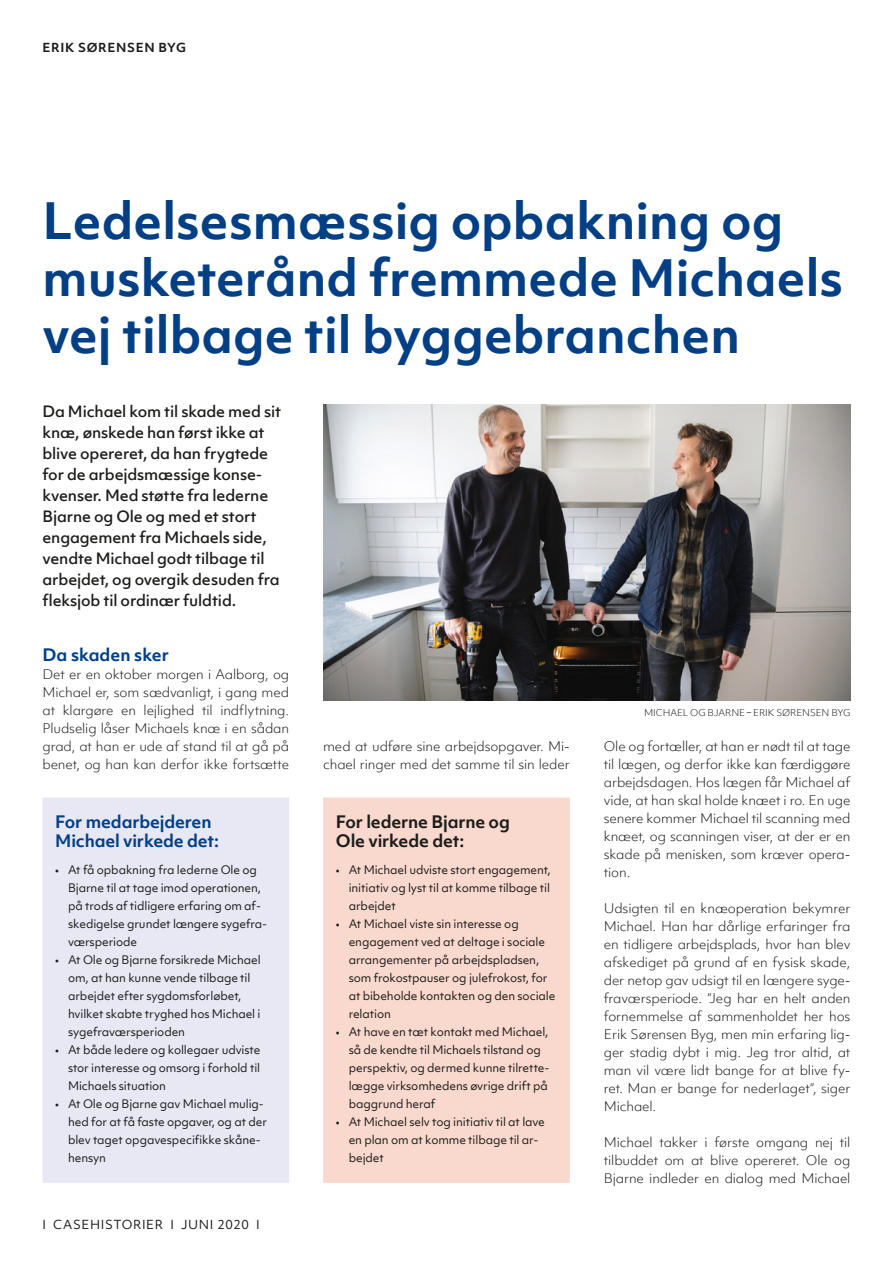
<style>
.page{position:relative;width:893px;height:1263px;background:#fff}
.page>*{position:absolute;margin:0;border:0;box-sizing:border-box;transform-origin:0 0}
.t1{font:700 48px/57px "Objektiv Mk 1";color:#023f85}
.t2{font:700 16.5px/19.5px "Objektiv Mk 1";letter-spacing:-.01em;color:#023f85}
.t3{font:700 16.5px/19.5px "Objektiv Mk 1";letter-spacing:-.01em;color:#1d1d1b}
.t4{font:500 15px/21px "Objektiv Mk 1";letter-spacing:-.01em;color:#1d1d1b}
.t5{font:300 12.75px/18px "Objektiv Mk 1";letter-spacing:-.01em;color:#1d1d1b;text-align:justify}
.t6{font:12px "Objektiv Mk 1";letter-spacing:.05em;color:#1d1d1b}
.t7{font:700 12px "Objektiv Mk 1";letter-spacing:.05em;color:#1d1d1b}
.t8{font:11.25px/18px "Objektiv Mk 1";letter-spacing:-.01em;color:#1d1d1b}
.t9{font:300 9px "Objektiv Mk 1";letter-spacing:-.01em;color:#1d1d1b}
</style>
<div class="page">
<img style="left:323px;top:404px;width:527px;height:296px">
<div style="left:43px;top:798px;width:246px;height:385px;background:#e7e8f4"></div>
<div style="left:323px;top:798px;width:247px;height:385px;background:#f9d8ce"></div>
<p class="t7" style="left:43px;top:39px;width:145px">ERIK SØRENSEN BYG</p>
<h1 class="t1" style="left:43px;top:191px;width:802px">Ledelsesmæssig opbakning og musketerånd fremmede Michaels vej tilbage til byggebranchen</h1>
<p class="t4" style="left:43px;top:400px;width:240px">Da Michael kom til skade med sit knæ, ønskede han først ikke at blive opereret, da han frygtede for de arbejdsmæssige konse&shy;kvenser. Med støtte fra lederne<br>Bjarne og Ole og med et stort engagement fra Michaels side, vendte Michael godt tilbage til arbejdet, og overgik desuden fra fleksjob til ordinær fuldtid.</p>
<h2 class="t2" style="left:43px;top:644px;width:128px">Da skaden sker</h2>
<p class="t5" style="left:43px;top:665px;width:248px">Det er en oktober morgen i Aalborg, og Michael er, som sædvanligt, i gang med at klargøre en lejlighed til indflytning.<br>Pludselig låser Michaels knæ i en sådan grad, at han er ude af stand til at gå på benet, og han kan derfor ikke fortsætte</p>
<h2 class="t2" style="left:55px;top:812px;width:165px">For medarbejderen<br>Michael virkede det:</h2>
<p class="t8" style="left:68px;top:860px;width:201px;text-indent:-13px">• At få opbakning fra lederne Ole og<br>Bjarne til at tage imod operationen, på trods af tidligere erfaring om af&shy;skedigelse grundet længere sygefra&shy;værsperiode</p>
<p class="t8" style="left:68px;top:950px;width:194px;text-indent:-13px">• At Ole og Bjarne forsikrede Michael om, at han kunne vende tilbage til arbejdet efter sygdomsforløbet, hvilket skabte tryghed hos Michael i sygefraværsperioden</p>
<p class="t8" style="left:68px;top:1040px;width:194px;text-align:justify;text-indent:-13px">• At både ledere og kollegaer udviste stor interesse og omsorg i forhold til Michaels situation</p>
<p class="t8" style="left:68px;top:1094px;width:200px;text-indent:-13px">• At Ole og Bjarne gav Michael mulig&shy;hed for at få faste opgaver, og at der blev taget opgavespecifikke skåne&shy;hensyn</p>
<p class="t6" style="left:43px;top:1216px;width:219px">I CASEHISTORIER I JUNI 2020 I</p>
<p class="t9" style="left:644px;top:706px;width:208px">MICHAEL OG BJARNE – ERIK SØRENSEN BYG</p>
<p class="t5" style="left:323px;top:737px;width:248px">med at udføre sine arbejdsopgaver. Mi&shy;chael ringer med det samme til sin leder</p>
<p class="t5" style="left:604px;top:737px;width:248px">Ole og fortæller, at han er nødt til at tage til lægen, og derfor ikke kan færdiggøre arbejdsdagen. Hos lægen får Michael af vide, at han skal holde knæet i ro. En uge senere kommer Michael til scanning med knæet, og scanningen viser, at der er en skade på menisken, som kræver opera&shy;tion.</p>
<h2 class="t3" style="left:336px;top:812px;width:176px">For lederne Bjarne og<br>Ole virkede det:</h2>
<p class="t8" style="left:349px;top:860px;width:204px;text-align:justify;text-indent:-13px">• At Michael udviste stort engagement, initiativ og lyst til at komme tilbage til arbejdet</p>
<p class="t8" style="left:349px;top:914px;width:208px;text-indent:-13px">• At Michael viste sin interesse og engagement ved at deltage i sociale arrangementer på arbejdspladsen, som frokostpauser og julefrokost, for at bibeholde kontakten og den sociale relation</p>
<p class="t8" style="left:349px;top:1022px;width:202px;text-indent:-13px">• At have en tæt kontakt med Michael, så de kendte til Michaels tilstand og perspektiv, og dermed kunne tilrette&shy;lægge virksomhedens øvrige drift på baggrund heraf</p>
<p class="t8" style="left:349px;top:1112px;width:198px;text-indent:-13px">• At Michael selv tog initiativ til at lave en plan om at komme tilbage til ar&shy;bejdet</p>
<p class="t5" style="left:604px;top:899px;width:248px">Udsigten til en knæoperation bekymrer Michael. Han har dårlige erfaringer fra en tidligere arbejdsplads, hvor han blev afskediget på grund af en fysisk skade, der netop gav udsigt til en længere syge&shy;fraværsperiode. ”Jeg har en helt anden fornemmelse af sammenholdet her hos Erik Sørensen Byg, men min erfaring lig&shy;ger stadig dybt i mig. Jeg tror altid, at man vil være lidt bange for at blive fy&shy;ret. Man er bange for nederlaget”, siger Michael.</p>
<p class="t5" style="left:604px;top:1133px;width:248px">Michael takker i første omgang nej til tilbuddet om at blive opereret. Ole og Bjarne indleder en dialog med Michael</p>
</div>
